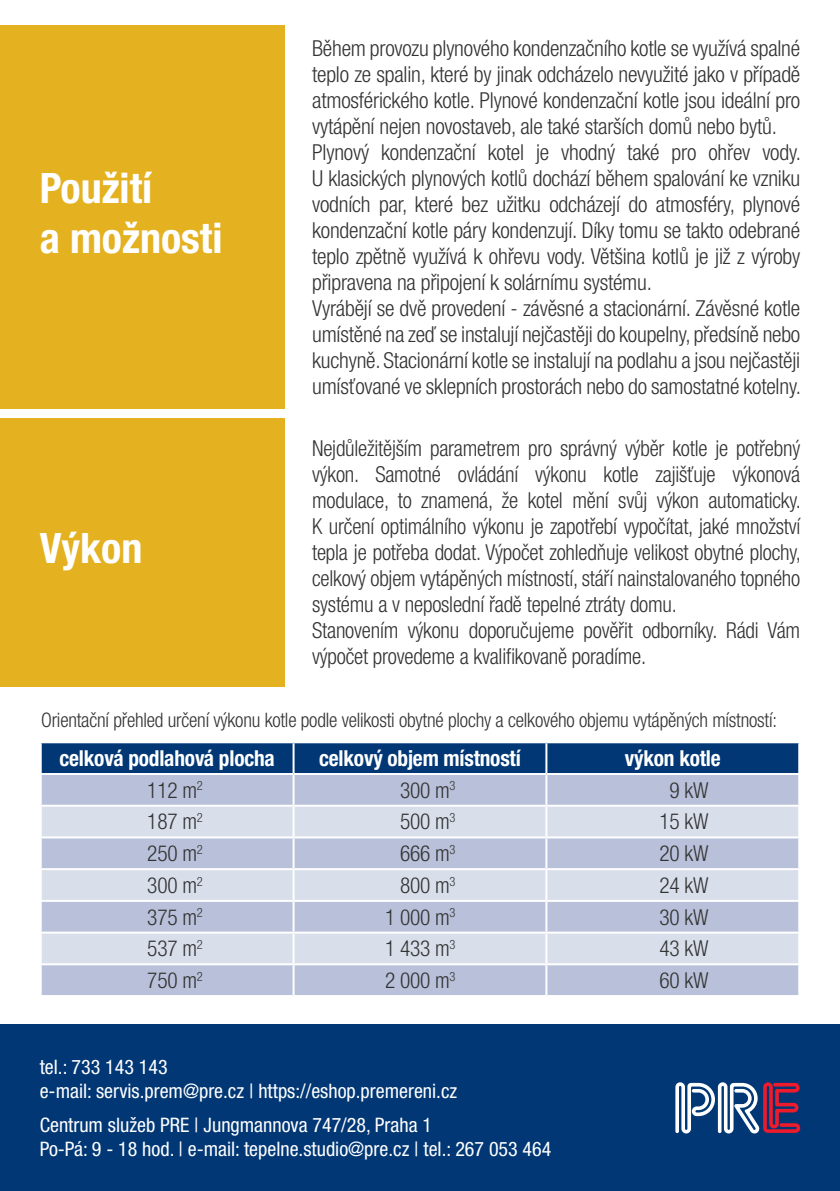
<style>
.page{position:relative;width:840px;height:1191px;background:#fff}
.page>*{position:absolute;margin:0;border:0;box-sizing:border-box;transform-origin:0 0}
.t1{font:700 condensed 42px/50.4px "Helvetica Neue LT Pro";color:#fff}
.t2{font:300 condensed 22px/26px "Helvetica Neue LT Pro";letter-spacing:-.01em;color:#323332}
.t3{font:700 condensed 22px "Helvetica Neue LT Pro";letter-spacing:-.01em;color:#fff}
.t4{font:condensed 20px/24px "Helvetica Neue LT Pro";color:#fff}
.t5{font:300 condensed 20px "Helvetica Neue LT Pro";letter-spacing:-.01em;color:#323332}
</style>
<div class="page">
<div style="left:0;top:1024px;width:839px;height:167px;background:#013775"></div>
<svg style="left:675px;top:1082px;width:124px;height:52px"></svg>
<div style="left:0;top:25px;width:284px;height:384px;background:#e4b121"></div>
<div style="left:0;top:417px;width:284px;height:269px;background:#e4b121"></div>
<div style="left:42px;top:743px;width:755px;height:30px;background:#013775"></div>
<div style="left:42px;top:775px;width:755px;height:220px;background:#b9c0d9"></div>
<svg style="left:42px;top:806px;width:755px;height:157px;background:#cdd2e4"></svg>
<hr style="left:292px;top:743px;width:2px;height:30px;background:#fff">
<hr style="left:545px;top:743px;width:2px;height:30px;background:#fff">
<hr style="left:292px;top:775px;width:2px;height:29px;background:#fff">
<hr style="left:545px;top:775px;width:2px;height:29px;background:#fff">
<hr style="left:40px;top:804px;width:253px;height:2px;background:#fff">
<hr style="left:293px;top:804px;width:253px;height:2px;background:#fff">
<hr style="left:292px;top:806px;width:2px;height:30px;background:#fff">
<hr style="left:546px;top:804px;width:253px;height:2px;background:#fff">
<hr style="left:545px;top:806px;width:2px;height:30px;background:#fff">
<hr style="left:40px;top:836px;width:253px;height:2px;background:#fff">
<hr style="left:293px;top:836px;width:253px;height:2px;background:#fff">
<hr style="left:292px;top:838px;width:2px;height:30px;background:#fff">
<hr style="left:546px;top:836px;width:253px;height:2px;background:#fff">
<hr style="left:545px;top:838px;width:2px;height:30px;background:#fff">
<hr style="left:40px;top:868px;width:253px;height:2px;background:#fff">
<hr style="left:293px;top:868px;width:253px;height:2px;background:#fff">
<hr style="left:292px;top:870px;width:2px;height:30px;background:#fff">
<hr style="left:546px;top:868px;width:253px;height:2px;background:#fff">
<hr style="left:545px;top:870px;width:2px;height:30px;background:#fff">
<hr style="left:40px;top:900px;width:253px;height:2px;background:#fff">
<hr style="left:293px;top:900px;width:253px;height:2px;background:#fff">
<hr style="left:292px;top:902px;width:2px;height:29px;background:#fff">
<hr style="left:546px;top:900px;width:253px;height:2px;background:#fff">
<hr style="left:545px;top:902px;width:2px;height:29px;background:#fff">
<hr style="left:40px;top:931px;width:253px;height:2px;background:#fff">
<hr style="left:293px;top:931px;width:253px;height:2px;background:#fff">
<hr style="left:292px;top:933px;width:2px;height:30px;background:#fff">
<hr style="left:546px;top:931px;width:253px;height:2px;background:#fff">
<hr style="left:545px;top:933px;width:2px;height:30px;background:#fff">
<hr style="left:40px;top:963px;width:253px;height:2px;background:#fff">
<hr style="left:293px;top:963px;width:253px;height:2px;background:#fff">
<hr style="left:292px;top:965px;width:2px;height:30px;background:#fff">
<hr style="left:546px;top:963px;width:253px;height:2px;background:#fff">
<hr style="left:545px;top:965px;width:2px;height:30px;background:#fff">
<h1 class="t1" style="left:40px;top:162px;width:184px">Použití<br>a možnosti</h1>
<h1 class="t1" style="left:40px;top:522px;width:104px">Výkon</h1>
<p class="t2" style="left:312px;top:35px;width:490px">Během provozu plynového kondenzačního kotle se využívá spalné teplo ze spalin, které by jinak odcházelo nevyužité jako v případě atmosférického kotle. Plynové kondenzační kotle jsou ideální pro vytápění nejen novostaveb, ale také starších domů nebo bytů.<br>Plynový kondenzační kotel je vhodný také pro ohřev vody.<br>U klasických plynových kotlů dochází během spalování ke vzniku vodních par, které bez užitku odcházejí do atmosféry, plynové kondenzační kotle páry kondenzují. Díky tomu se takto odebrané teplo zpětně využívá k ohřevu vody. Většina kotlů je již z výroby připravena na připojení k solárnímu systému.<br>Vyrábějí se dvě provedení - závěsné a stacionární. Závěsné kotle umístěné na zeď se instalují nejčastěji do koupelny, předsíně nebo kuchyně. Stacionární kotle se instalují na podlahu a jsou nejčastěji umísťované ve sklepních prostorách nebo do samostatné kotelny.</p>
<p class="t2" style="left:312px;top:435px;width:490px">Nejdůležitějším parametrem pro správný výběr kotle je potřebný výkon. Samotné ovládání výkonu kotle zajišťuje výkonová modulace, to znamená, že kotel mění svůj výkon automaticky.<br>K určení optimálního výkonu je zapotřebí vypočítat, jaké množství tepla je potřeba dodat. Výpočet zohledňuje velikost obytné plochy, celkový objem vytápěných místností, stáří nainstalovaného topného systému a v neposlední řadě tepelné ztráty domu.<br>Stanovením výkonu doporučujeme pověřit odborníky. Rádi Vám výpočet provedeme a kvalifikovaně poradíme.</p>
<p class="t5" style="left:41px;top:708px;width:737px">Orientační přehled určení výkonu kotle podle velikosti obytné plochy a celkového objemu vytápěných místností:</p>
<p class="t3" style="left:59px;top:745px;width:217px">celková podlahová plocha</p>
<p class="t3" style="left:319px;top:745px;width:203px">celkový objem místností</p>
<p class="t3" style="left:624px;top:745px;width:97px">výkon kotle</p>
<p class="t2" style="left:147px;top:776px;width:57px">112 m<sup>2</sup></p>
<p class="t2" style="left:400px;top:776px;width:57px">300 m<sup>3</sup></p>
<p class="t2" style="left:669px;top:776px;width:40px">9 kW</p>
<p class="t2" style="left:147px;top:808px;width:57px">187 m<sup>2</sup></p>
<p class="t2" style="left:400px;top:808px;width:57px">500 m<sup>3</sup></p>
<p class="t2" style="left:659px;top:808px;width:50px">15 kW</p>
<p class="t2" style="left:147px;top:840px;width:57px">250 m<sup>2</sup></p>
<p class="t2" style="left:400px;top:840px;width:57px">666 m<sup>3</sup></p>
<p class="t2" style="left:659px;top:840px;width:50px">20 kW</p>
<p class="t2" style="left:147px;top:872px;width:57px">300 m<sup>2</sup></p>
<p class="t2" style="left:400px;top:872px;width:57px">800 m<sup>3</sup></p>
<p class="t2" style="left:659px;top:872px;width:50px">24 kW</p>
<p class="t2" style="left:147px;top:903px;width:57px">375 m<sup>2</sup></p>
<p class="t2" style="left:385px;top:903px;width:72px">1 000 m<sup>3</sup></p>
<p class="t2" style="left:659px;top:903px;width:50px">30 kW</p>
<p class="t2" style="left:147px;top:935px;width:57px">537 m<sup>2</sup></p>
<p class="t2" style="left:385px;top:935px;width:72px">1 433 m<sup>3</sup></p>
<p class="t2" style="left:659px;top:935px;width:50px">43 kW</p>
<p class="t2" style="left:147px;top:967px;width:57px">750 m<sup>2</sup></p>
<p class="t2" style="left:385px;top:967px;width:72px">2 000 m<sup>3</sup></p>
<p class="t2" style="left:659px;top:967px;width:50px">60 kW</p>
<p class="t4" style="left:40px;top:1054px;width:419px">tel.: 733 143 143<br>e-mail: servis.prem@pre.cz | https://eshop.premereni.cz</p>
<p class="t4" style="left:40px;top:1112px;width:513px">Centrum služeb PRE | Jungmannova 747/28, Praha 1<br>Po-Pá: 9 - 18 hod. | e-mail: tepelne.studio@pre.cz | tel.: 267 053 464</p>
</div>
